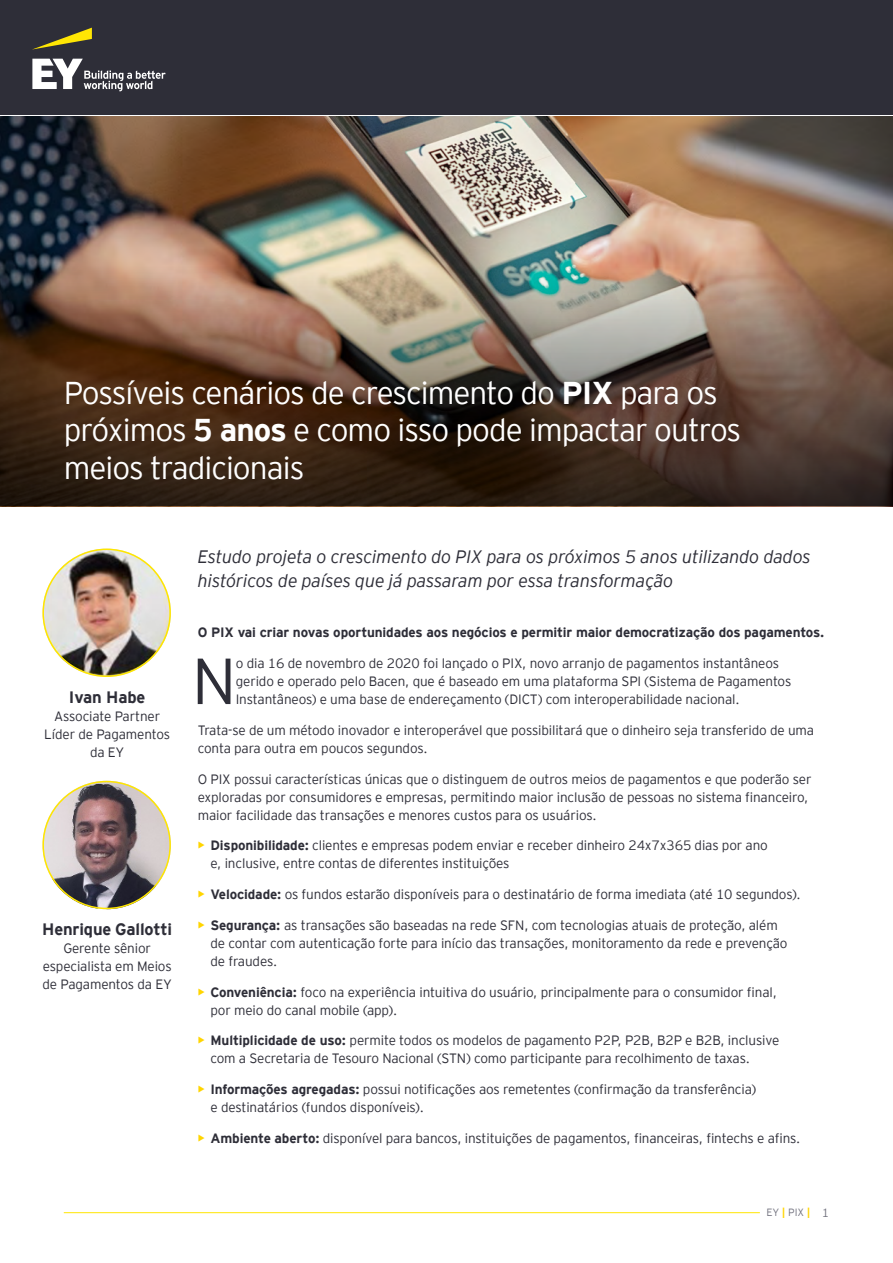
<style>
.page{position:relative;width:893px;height:1263px;background:#fff}
.page>*{position:absolute;margin:0;border:0;box-sizing:border-box;transform-origin:0 0}
.t1{font:300 64.95px "EY Interstate";color:#2e2e38}
.t2{font:300 31.5px/37.5px "EY Interstate";letter-spacing:-.03em;color:#fff}
.t3{font:italic 300 18px/24px "EY Interstate";letter-spacing:-.01em;color:#2e2e38}
.t4{font:700 16.5px "EY Interstate";letter-spacing:-.01em;color:#2e2e38}
.t5{font:300 13.5px/18px "EY Interstate";letter-spacing:-.01em;color:#2e2e38}
.t6{font:700 13.5px "EY Interstate";letter-spacing:-.01em;color:#2e2e38}
.t7{font:300 10.5px "EY Interstate";color:#747480}
.s1{font-weight:700}
.s2{font-weight:700;color:#ffd500}
.s3{font-size:12px}
</style>
<div class="page">
<hr style="left:64px;top:1212px;width:696px;height:1px;background:#ffe600">
<img style="left:0;top:117px;width:893px;height:149px">
<img style="left:0;top:266px;width:893px;height:240px">
<div style="left:0;top:0;width:893px;height:115px;background:#2e2e38"></div>
<svg style="left:32px;top:28px;width:60px;height:22px"></svg>
<svg style="left:32px;top:59px;width:134px;height:32px"></svg>
<img style="left:42px;top:549px;width:129px;height:128px;border-radius:64px">
<img style="left:42px;top:781px;width:129px;height:128px;border-radius:64px">
<h2 class="t2" style="left:64px;top:372px;width:679px">Possíveis cenários de crescimento do <span class="s1">PIX</span> para os próximos <span class="s1">5 anos</span> e como isso pode impactar outros meios tradicionais</h2>
<p class="t4" style="left:69px;top:685px;width:78px">Ivan Habe</p>
<p class="t5" style="left:44px;top:706px;width:127px;text-align:center">Associate Partner<br>Líder de Pagamentos da EY</p>
<p class="t4" style="left:42px;top:917px;width:132px">Henrique Gallotti</p>
<p class="t5" style="left:43px;top:938px;width:131px;text-align:center">Gerente sênior especialista em Meios de Pagamentos da EY</p>
<h3 class="t3" style="left:198px;top:543px;width:615px">Estudo projeta o crescimento do PIX para os próximos 5 anos utilizando dados históricos de países que já passaram por essa transformação</h3>
<p class="t6" style="left:198px;top:623px;width:628px">O PIX vai criar novas oportunidades aos negócios e permitir maior democratização dos pagamentos.</p>
<h1 class="t1" style="left:192px;top:635px;width:46px">N</h1>
<p class="t5" style="left:236px;top:653px;width:557px">o dia 16 de novembro de 2020 foi lançado o PIX, novo arranjo de pagamentos instantâneos gerido e operado pelo Bacen, que é baseado em uma plataforma SPI (Sistema de Pagamentos<br>Instantâneos) e uma base de endereçamento (DICT) com interoperabilidade nacional.</p>
<p class="t5" style="left:198px;top:720px;width:618px">Trata-se de um método inovador e interoperável que possibilitará que o dinheiro seja transferido de uma conta para outra em poucos segundos.</p>
<p class="t5" style="left:198px;top:769px;width:615px">O PIX possui características únicas que o distinguem de outros meios de pagamentos e que poderão ser exploradas por consumidores e empresas, permitindo maior inclusão de pessoas no sistema financeiro, maior facilidade das transações e menores custos para os usuários.</p>
<p class="t5" style="left:210px;top:836px;width:559px;text-indent:-13px"><span class="s2">•</span> <span class="s1">Disponibilidade:</span> clientes e empresas podem enviar e receber dinheiro 24x7x365 dias por ano e, inclusive, entre contas de diferentes instituições</p>
<p class="t5" style="left:198px;top:884px;width:604px"><span class="s2">•</span> <span class="s1">Velocidade:</span> os fundos estarão disponíveis para o destinatário de forma imediata (até 10 segundos).</p>
<p class="t5" style="left:210px;top:915px;width:578px;text-indent:-13px"><span class="s2">•</span> <span class="s1">Segurança:</span> as transações são baseadas na rede SFN, com tecnologias atuais de proteção, além de contar com autenticação forte para início das transações, monitoramento da rede e prevenção de fraudes.</p>
<p class="t5" style="left:210px;top:982px;width:568px;text-indent:-13px"><span class="s2">•</span> <span class="s1">Conveniência:</span> foco na experiência intuitiva do usuário, principalmente para o consumidor final, por meio do canal mobile (app).</p>
<p class="t5" style="left:210px;top:1031px;width:570px;text-indent:-13px"><span class="s2">•</span> <span class="s1">Multiplicidade de uso:</span> permite todos os modelos de pagamento P2P, P2B, B2P e B2B, inclusive com a Secretaria de Tesouro Nacional (STN) como participante para recolhimento de taxas.</p>
<p class="t5" style="left:210px;top:1079px;width:547px;text-indent:-13px"><span class="s2">•</span> <span class="s1">Informações agregadas:</span> possui notificações aos remetentes (confirmação da transferência) e destinatários (fundos disponíveis).</p>
<p class="t5" style="left:198px;top:1128px;width:604px"><span class="s2">•</span> <span class="s1">Ambiente aberto:</span> disponível para bancos, instituições de pagamentos, financeiras, fintechs e afins.</p>
<p class="t7" style="left:766px;top:1205px;width:64px">EY<span class="s2">|</span>PIX<span class="s2">|</span> <span class="s3">1</span></p>
</div>
